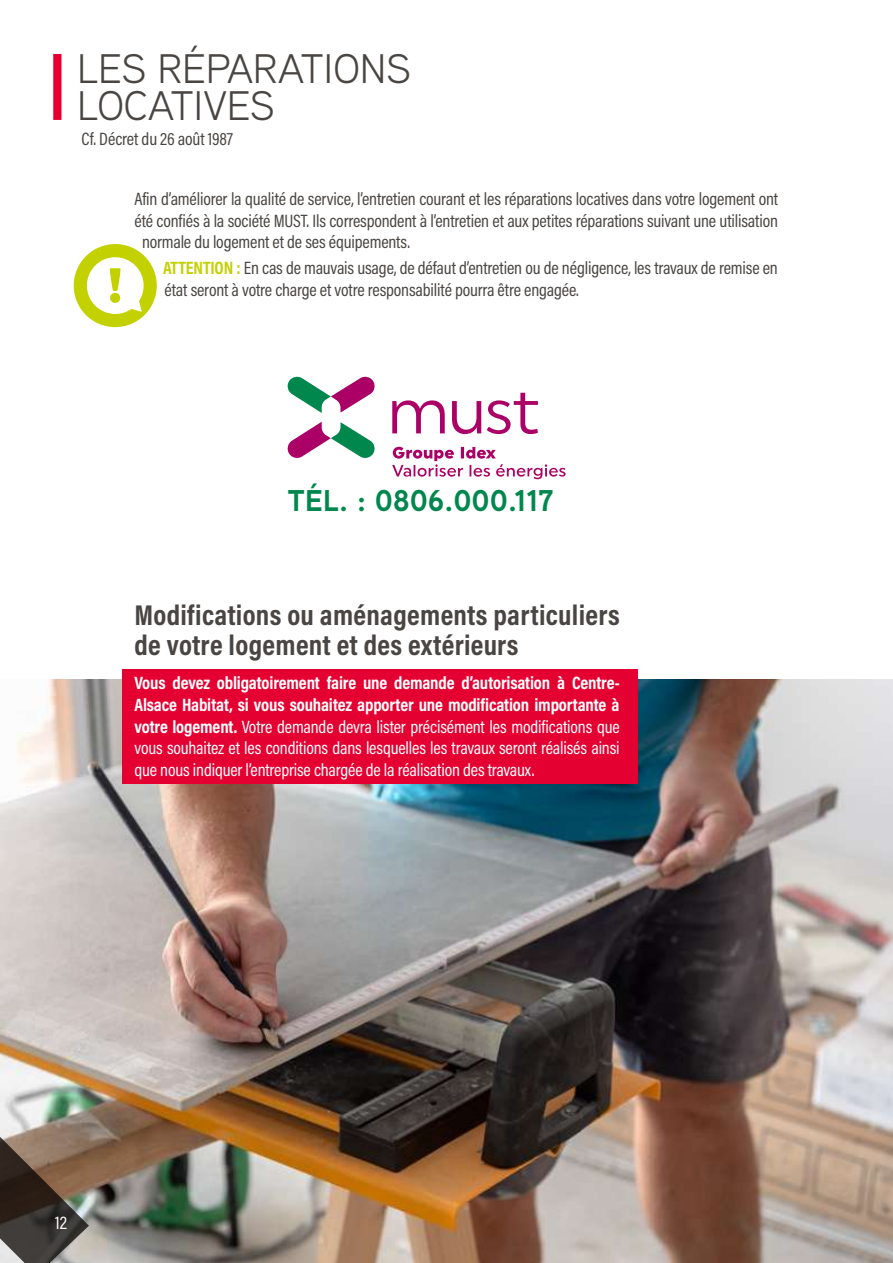
<style>
.page{position:relative;width:893px;height:1263px;background:#fff}
.page>*{position:absolute;margin:0;border:0;box-sizing:border-box;transform-origin:0 0}
.t1{font:41.25px/37.2px "Aaux Next";color:#494542}
.t2{font:700 30px "Aaux Next";color:#00874d}
.t3{font:700 28.8px/30px "Acumin Pro Cond";letter-spacing:.01em;color:#494542}
.t4{font:18.6px "Acumin Pro Cond";color:#fff}
.t5{font:18px/21.6px "Acumin Pro Cond";letter-spacing:-.01em;color:#494542}
.t6{font:18px/21.6px "Acumin Pro Cond";letter-spacing:-.01em;color:#fff;text-align:justify}
.s1{font-weight:700;color:#c4d100}
.s2{font-weight:700}
</style>
<div class="page">
<img style="left:0;top:679px;width:893px;height:584px">
<img style="left:0;top:1071px;width:89px;height:192px">
<div style="left:122px;top:669px;width:516px;height:115px;background:#e50032"></div>
<div style="left:53px;top:54px;width:9px;height:66px;background:#e50032"></div>
<svg style="left:392px;top:447px;width:174px;height:32px"></svg>
<svg style="left:392px;top:393px;width:146px;height:41px"></svg>
<svg style="left:287px;top:376px;width:88px;height:37px"></svg>
<svg style="left:287px;top:422px;width:88px;height:36px"></svg>
<div style="left:74px;top:244px;width:83px;height:83px;background:#c4d100;border-radius:50%"></div>
<svg style="left:87px;top:257px;width:57px;height:57px"></svg>
<h1 class="t1" style="left:78px;top:48px;width:335px">LES RÉPARATIONS<br>LOCATIVES</h1>
<p class="t5" style="left:81px;top:128px;width:153px">Cf. Décret du 26 août 1987</p>
<p class="t5" style="left:134px;top:188px;width:645px">Afin d’améliorer la qualité de service, l’entretien courant et les réparations locatives dans votre logement ont</p>
<p class="t5" style="left:134px;top:209px;width:645px">été confiés à la société MUST. Ils correspondent à l’entretien et aux petites réparations suivant une utilisation</p>
<p class="t5" style="left:142px;top:231px;width:270px">normale du logement et de ses équipements.</p>
<p class="t5" style="left:163px;top:257px;width:616px"><span class="s1">ATTENTION :</span> En cas de mauvais usage, de défaut d’entretien ou de négligence, les travaux de remise en état seront à votre charge et votre responsabilité pourra être engagée.</p>
<h2 class="t2" style="left:288px;top:479px;width:268px">TÉL. : 0806.000.117</h2>
<h3 class="t3" style="left:135px;top:599px;width:487px">Modifications ou aménagements particuliers de votre logement et des extérieurs</h3>
<p class="t6" style="left:135px;top:672px;width:487px"><span class="s2">Vous devez obligatoirement faire une demande d’autorisation à Centre-Alsace Habitat, si vous souhaitez apporter une modification importante à votre logement.</span> Votre demande devra lister précisément les modifications que vous souhaitez et les conditions dans lesquelles les travaux seront réalisés ainsi que nous indiquer l’entreprise chargée de la réalisation des travaux.</p>
<p class="t4" style="left:55px;top:1210px;width:13px">12</p>
</div>
